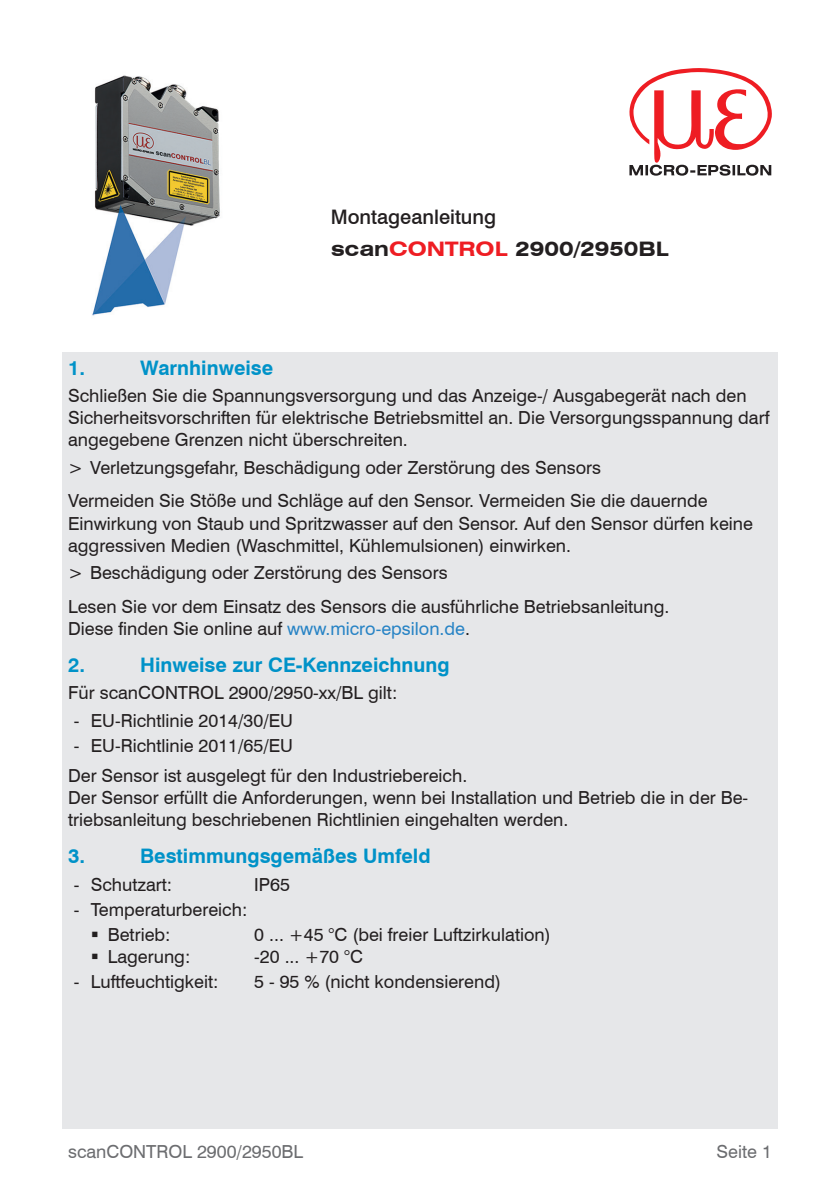
<style>
.page{position:relative;width:840px;height:1191px;background:#fff}
.page>*{position:absolute;margin:0;border:0;box-sizing:border-box;transform-origin:0 0}
.t1{font:700 20px "Swiss 721 BT";color:#0092c8}
.t2{font:700 expanded 20px "Swiss 721 BT";color:#231f20}
.t3{font:500 20px "Swiss 721 BT";color:#231f20}
.Fließtext{font:18px/22px "Swiss 721 BT";color:#231f20}
.t4{font:18px "Swiss 721 BT";color:#6c6d70}
.s1{color:#ee1d23}
.s2{color:#2783c5}
</style>
<div class="page">
<div style="left:62px;top:351px;width:715px;height:777px;background:#e6e7e9"></div>
<svg style="left:629px;top:68px;width:142px;height:108px"></svg>
<img style="left:92px;top:75px;width:128px;height:241px">
<p class="t3" style="left:330px;top:205px;width:167px">Montageanleitung</p>
<p class="t2" style="left:330px;top:237px;width:339px">scan<span class="s1">CONTROL</span> 2900/2950BL</p>
<p class="t1" style="left:68px;top:355px;width:19px">1.</p>
<p class="t1" style="left:140px;top:355px;width:134px">Warnhinweise</p>
<p class="Fließtext" style="left:68px;top:385px;width:702px">Schließen Sie die Spannungsversorgung und das Anzeige-/ Ausgabegerät nach den<br>Sicherheitsvorschriften für elektrische Betriebsmittel an. Die Versorgungsspannung darf angegebene Grenzen nicht überschreiten.</p>
<p class="Fließtext" style="left:68px;top:456px;width:534px">&gt; Verletzungsgefahr, Beschädigung oder Zerstörung des Sensors</p>
<p class="Fließtext" style="left:68px;top:490px;width:686px">Vermeiden Sie Stöße und Schläge auf den Sensor. Vermeiden Sie die dauernde<br>Einwirkung von Staub und Spritzwasser auf den Sensor. Auf den Sensor dürfen keine aggressiven Medien (Waschmittel, Kühlemulsionen) einwirken.</p>
<p class="Fließtext" style="left:68px;top:561px;width:381px">&gt; Beschädigung oder Zerstörung des Sensors</p>
<p class="Fließtext" style="left:68px;top:595px;width:602px">Lesen Sie vor dem Einsatz des Sensors die ausführliche Betriebsanleitung.<br>Diese finden Sie online auf <span class="s2">www.micro-epsilon.de</span>.</p>
<p class="t1" style="left:68px;top:652px;width:19px">2.</p>
<p class="t1" style="left:140px;top:652px;width:311px">Hinweise zur CE-Kennzeichnung</p>
<p class="Fließtext" style="left:68px;top:681px;width:330px">Für scanCONTROL 2900/2950-xx/BL gilt:</p>
<p class="Fließtext" style="left:74px;top:709px;width:221px">- EU-Richtlinie 2014/30/EU</p>
<p class="Fließtext" style="left:74px;top:734px;width:221px">- EU-Richtlinie 2011/65/EU</p>
<p class="Fließtext" style="left:68px;top:764px;width:681px">Der Sensor ist ausgelegt für den Industriebereich.<br>Der Sensor erfüllt die Anforderungen, wenn bei Installation und Betrieb die in der Be&shy;triebsanleitung beschriebenen Richtlinien eingehalten werden.</p>
<p class="t1" style="left:68px;top:844px;width:19px">3.</p>
<p class="t1" style="left:140px;top:844px;width:292px">Bestimmungsgemäßes Umfeld</p>
<p class="Fließtext" style="left:74px;top:873px;width:100px">- Schutzart:</p>
<p class="Fließtext" style="left:254px;top:873px;width:37px">IP65</p>
<p class="Fließtext" style="left:74px;top:898px;width:175px">- Temperaturbereich:</p>
<p class="Fließtext" style="left:108px;top:923px;width:64px">Betrieb:</p>
<p class="Fließtext" style="left:254px;top:923px;width:298px">0 ... +45 °C (bei freier Luftzirkulation)</p>
<p class="Fließtext" style="left:108px;top:945px;width:84px">Lagerung:</p>
<p class="Fließtext" style="left:254px;top:945px;width:110px">-20 ... +70 °C</p>
<p class="Fließtext" style="left:74px;top:970px;width:146px">- Luftfeuchtigkeit:</p>
<p class="Fließtext" style="left:254px;top:970px;width:248px">5 - 95 % (nicht kondensierend)</p>
<p class="t4" style="left:68px;top:1140px;width:236px">scanCONTROL 2900/2950BL</p>
<p class="t4" style="left:716px;top:1140px;width:57px">Seite 1</p>
</div>
